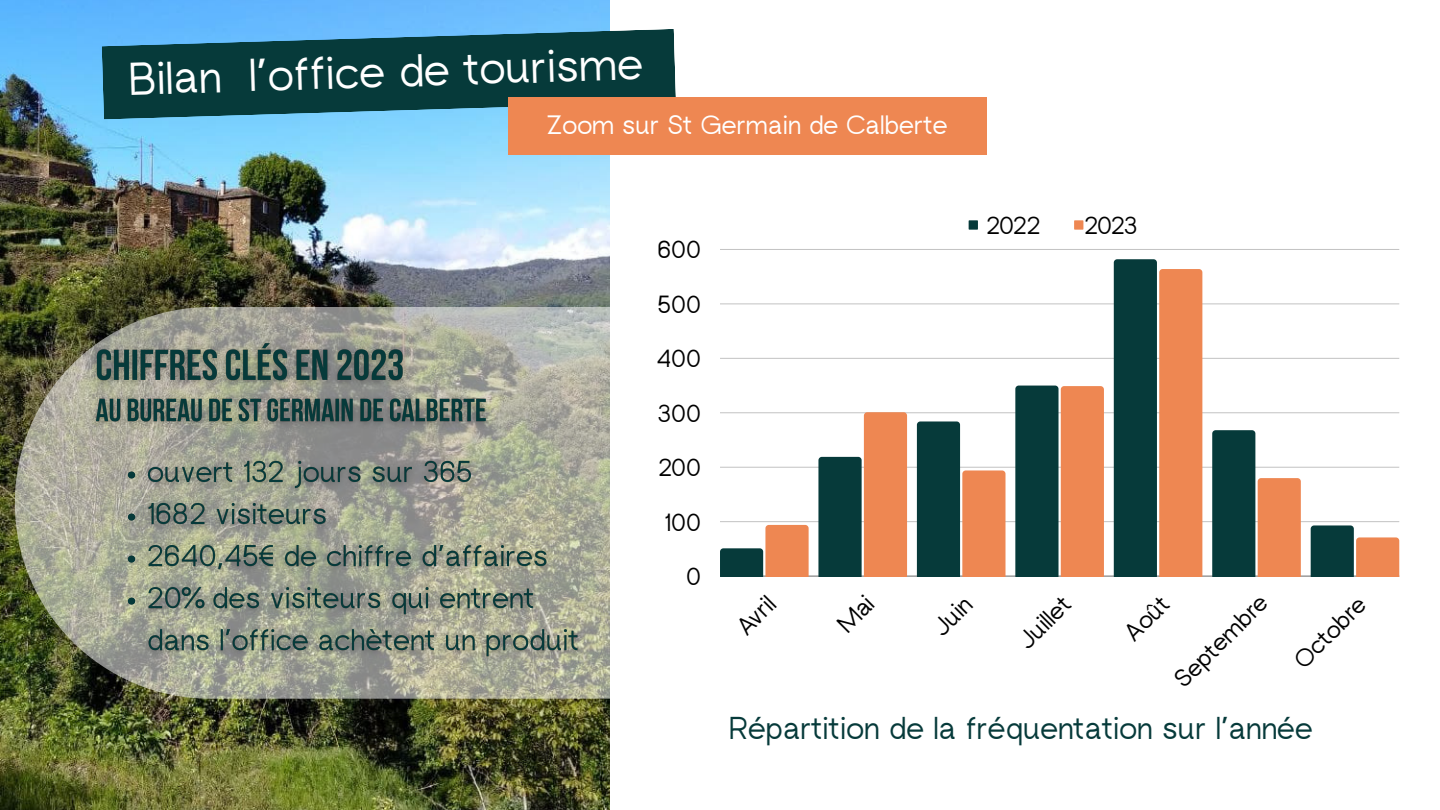
<style>
.page{position:relative;width:1440px;height:810px;background:#fff}
.page>*{position:absolute;margin:0;border:0;box-sizing:border-box;transform-origin:0 0}
.t1{font:46px "rugratssans";color:#fff}
.t2{font:31.6px "rugratssans";color:#063a3a}
.t3{font:26.6px "rugratssans";color:#fff}
.t4{font:24.8px "rugratssans";color:#000}
</style>
<div class="page">
<img style="left:0;top:0;width:610px;height:810px">
<svg style="left:102px;top:29px;width:574px;height:90px;background:#174f58"></svg>
<div style="left:508px;top:97px;width:479px;height:58px;background:#ee8752"></div>
<svg style="left:15px;top:307px;width:782px;height:392px"></svg>
<img style="left:86px;top:334px;width:504px;height:336px">
<svg style="left:969px;top:220px;width:9px;height:10px"></svg>
<svg style="left:1074px;top:220px;width:9px;height:10px"></svg>
<hr style="left:720px;top:521px;width:679px;height:1px;background:#000">
<hr style="left:720px;top:467px;width:679px;height:1px;background:#000">
<hr style="left:720px;top:412px;width:679px;height:1px;background:#000">
<hr style="left:720px;top:358px;width:679px;height:1px;background:#000">
<hr style="left:720px;top:304px;width:679px;height:1px;background:#000">
<hr style="left:720px;top:249px;width:679px;height:1px;background:#000">
<hr style="left:720px;top:576px;width:679px;height:1px;background:#000">
<svg style="left:720px;top:525px;width:89px;height:51px"></svg>
<svg style="left:818px;top:412px;width:89px;height:164px;background:#9e7f65"></svg>
<svg style="left:917px;top:421px;width:89px;height:155px"></svg>
<svg style="left:1015px;top:386px;width:89px;height:190px;background:#7e654b"></svg>
<svg style="left:1114px;top:259px;width:88px;height:317px;background:#7a654c"></svg>
<svg style="left:1212px;top:430px;width:89px;height:146px"></svg>
<svg style="left:1311px;top:525px;width:88px;height:51px;background:#807460"></svg>
<p class="t1" style="left:128px;top:64px;width:516px;rotate:-2deg">Bilan l’office de tourisme</p>
<p class="t3" style="left:547px;top:116px;width:403px">Zoom sur St Germain de Calberte</p>
<p class="t4" style="left:658px;top:241px;width:45px">600</p>
<p class="t4" style="left:658px;top:295px;width:45px">500</p>
<p class="t4" style="left:656px;top:350px;width:46px">400</p>
<p class="t4" style="left:658px;top:404px;width:45px">300</p>
<p class="t4" style="left:659px;top:459px;width:44px">200</p>
<p class="t4" style="left:665px;top:513px;width:38px">100</p>
<p class="t4" style="left:686px;top:568px;width:16px">0</p>
<p class="t4" style="left:986px;top:217px;width:55px">2022</p>
<p class="t4" style="left:1085px;top:217px;width:54px">2023</p>
<p class="t4" style="left:734px;top:625px;width:46px;rotate:-45deg">Avril</p>
<p class="t4" style="left:930px;top:626px;width:47px;rotate:-45deg">Juin</p>
<p class="t4" style="left:1015px;top:639px;width:66px;rotate:-45deg">Juil et</p>
<p class="t4" style="left:1121px;top:631px;width:55px;rotate:-45deg">Août</p>
<p class="t4" style="left:1172px;top:677px;width:122px;rotate:-45deg">Septembre</p>
<p class="t4" style="left:1292px;top:657px;width:91px;rotate:-45deg">Octobre</p>
<p class="t2" style="left:729px;top:717px;width:585px">Répartition de la fréquentation sur l’année</p>
</div>
